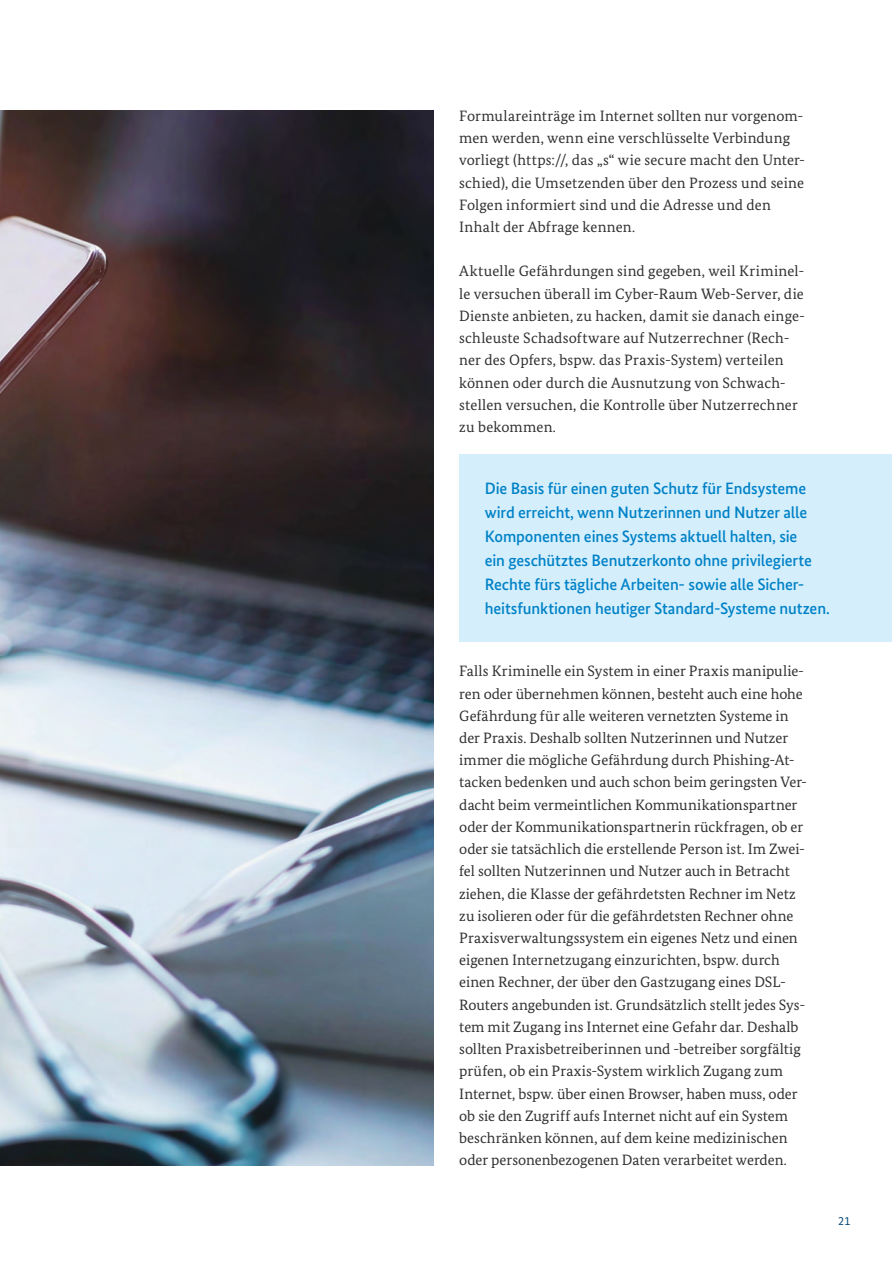
<style>
.page{position:relative;width:893px;height:1263px;background:#fff}
.page>*{position:absolute;margin:0;border:0;box-sizing:border-box;transform-origin:0 0}
.t1{font:500 16.5px/24px "Bundes Sans";letter-spacing:-.01em;color:#0081c7}
.t2{font:15px/22.2px "Bundes Serif";color:#312f30}
.t3{font:12px "Bundes Sans";color:#004578}
</style>
<div class="page">
<div style="left:459px;top:454px;width:433px;height:188px;background:#d4effb"></div>
<img style="left:0;top:111px;width:434px;height:1054px">
<p class="t2" style="left:459px;top:105px;width:347px">Formulareinträge im Internet sollten nur vorgenom&shy;men werden, wenn eine verschlüsselte Verbindung vorliegt (https://, das „s“ wie secure macht den Unter&shy;schied), die Umsetzenden über den Prozess und seine Folgen informiert sind und die Adresse und den Inhalt der Abfrage kennen.</p>
<p class="t2" style="left:459px;top:260px;width:347px">Aktuelle Gefährdungen sind gegeben, weil Kriminel&shy;le versuchen überall im Cyber-Raum Web-Server, die Dienste anbieten, zu hacken, damit sie danach einge&shy;schleuste Schadsoftware auf Nutzerrechner (Rech&shy;ner des Opfers, bspw. das Praxis-System) verteilen können oder durch die Ausnutzung von Schwach&shy;stellen versuchen, die Kontrolle über Nutzerrechner zu bekommen.</p>
<p class="t1" style="left:485px;top:477px;width:347px">Die Basis für einen guten Schutz für Endsysteme wird erreicht, wenn Nutzerinnen und Nutzer alle Komponenten eines Systems aktuell halten, sie<br>ein geschütztes Benutzerkonto ohne privilegierte Rechte fürs tägliche Arbeiten- sowie alle Sicher&shy;heitsfunktionen heutiger Standard-Systeme nutzen.</p>
<p class="t2" style="left:459px;top:660px;width:349px">Falls Kriminelle ein System in einer Praxis manipulie&shy;ren oder übernehmen können, besteht auch eine hohe Gefährdung für alle weiteren vernetzten Systeme in der Praxis. Deshalb sollten Nutzerinnen und Nutzer immer die mögliche Gefährdung durch Phishing-At&shy;tacken bedenken und auch schon beim geringsten Ver&shy;dacht beim vermeintlichen Kommunikationspartner oder der Kommunikationspartnerin rückfragen, ob er oder sie tatsächlich die erstellende Person ist. Im Zwei&shy;fel sollten Nutzerinnen und Nutzer auch in Betracht ziehen, die Klasse der gefährdetsten Rechner im Netz zu isolieren oder für die gefährdetsten Rechner ohne Praxisverwaltungssystem ein eigenes Netz und einen eigenen Internetzugang einzurichten, bspw. durch einen Rechner, der über den Gastzugang eines DSL-Routers angebunden ist. Grundsätzlich stellt jedes Sys&shy;tem mit Zugang ins Internet eine Gefahr dar. Deshalb sollten Praxisbetreiberinnen und -betreiber sorgfältig prüfen, ob ein Praxis-System wirklich Zugang zum Internet, bspw. über einen Browser, haben muss, oder ob sie den Zugriff aufs Internet nicht auf ein System beschränken können, auf dem keine medizinischen oder personenbezogenen Daten verarbeitet werden.</p>
<p class="t3" style="left:838px;top:1213px;width:14px">21</p>
</div>
